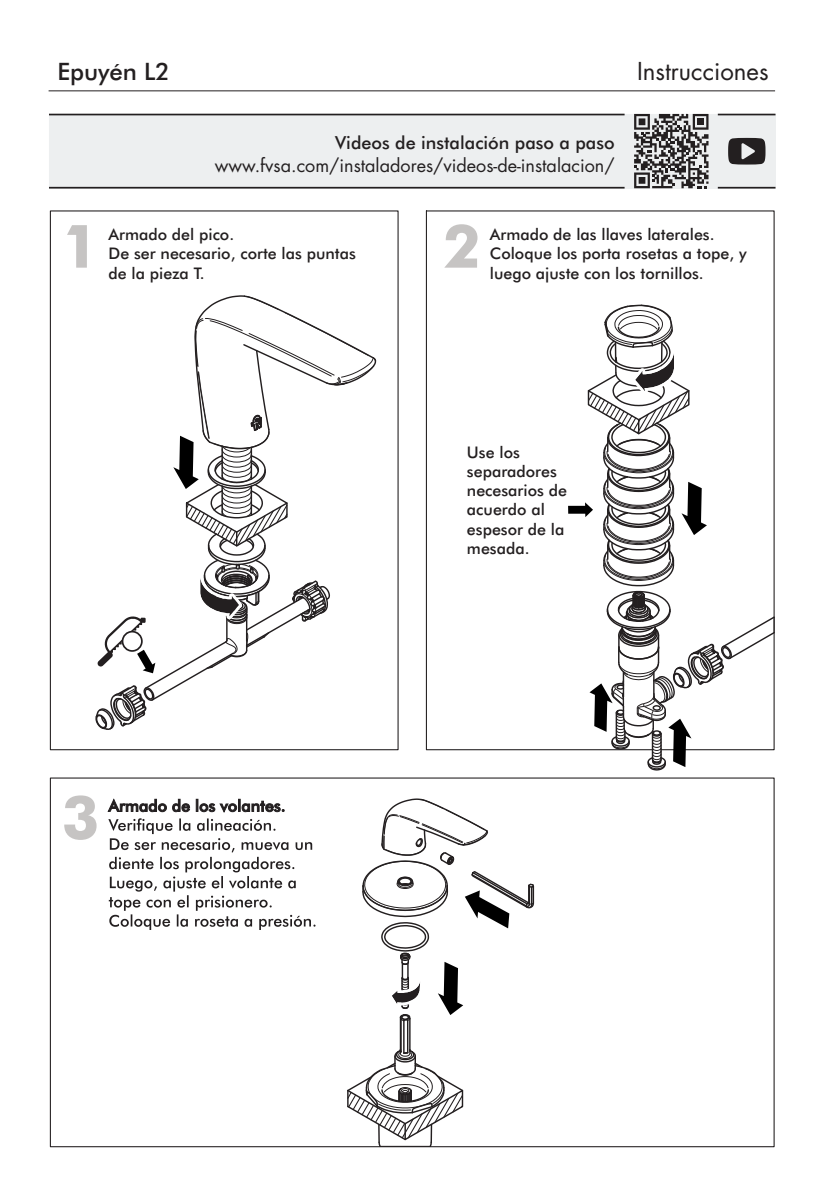
<style>
.page{position:relative;width:823px;height:1191px;background:#fff}
.page>*{position:absolute;margin:0;border:0;box-sizing:border-box;transform-origin:0 0}
.t1{font:500 60px "Futura BT";color:#c6c4c3}
.t2{font:24px "Futura";color:#231f20}
.t3{font:500 24px "Futura BT";color:#231f20}
.t4{font:18px "Futura Std";color:#231f20}
.t5{font:500 18px "Futura BT";color:#231f20}
.t6{font:500 16px/19.2px "Futura BT";color:#231f20}
</style>
<div class="page">
<hr style="left:49px;top:90px;width:725px;height:1px;background:#231f20">
<div style="left:49px;top:114px;width:726px;height:74px;background:#edeff0"></div>
<svg style="left:727px;top:138px;width:38px;height:27px"></svg>
<hr style="left:49px;top:114px;width:575px;height:1px;background:#231f20">
<hr style="left:717px;top:114px;width:58px;height:1px;background:#231f20">
<hr style="left:49px;top:187px;width:575px;height:1px;background:#231f20">
<hr style="left:717px;top:187px;width:58px;height:1px;background:#231f20">
<svg style="left:633px;top:114px;width:75px;height:74px;background:#838283"></svg>
<hr style="left:409px;top:1018px;width:1px;height:33px;background:#231f20">
<hr style="left:399px;top:1017px;width:2px;height:32px;background:#231f20">
<hr style="left:407px;top:1020px;width:1px;height:32px;background:#231f20">
<hr style="left:403px;top:1020px;width:1px;height:33px;background:#231f20">
<svg style="left:346px;top:1047px;width:118px;height:101px"></svg>
<svg style="left:425px;top:210px;width:349px;height:541px"></svg>
<svg style="left:49px;top:210px;width:350px;height:541px"></svg>
<svg style="left:107px;top:798px;width:177px;height:14px"></svg>
<svg style="left:108px;top:818px;width:207px;height:112px"></svg>
<svg style="left:567px;top:304px;width:208px;height:467px"></svg>
<svg style="left:94px;top:294px;width:283px;height:437px"></svg>
<svg style="left:362px;top:798px;width:172px;height:224px"></svg>
<h2 class="t3" style="left:57px;top:61px;width:114px">Epuyén L2</h2>
<h2 class="t2" style="left:636px;top:55px;width:133px">Instrucciones</h2>
<p class="t5" style="left:335px;top:136px;width:281px">Videos de instalación paso a paso</p>
<p class="t4" style="left:214px;top:157px;width:401px">www.fvsa.com/instaladores/videos-de-instalacion/</p>
<h1 class="t1" style="left:62px;top:222px;width:39px">1</h1>
<p class="t6" style="left:108px;top:226px;width:249px">Armado del pico.<br>De ser necesario, corte las puntas de la pieza T.</p>
<h1 class="t1" style="left:443px;top:222px;width:39px">2</h1>
<p class="t6" style="left:489px;top:226px;width:258px">Armado de las llaves laterales.<br>Coloque los porta rosetas a tope, y luego ajuste con los tornillos.</p>
<h1 class="t1" style="left:62px;top:793px;width:39px">3</h1>
<p class="t6" style="left:466px;top:444px;width:101px">Use los separadores necesarios de acuerdo al espesor de la mesada.</p>
</div>
